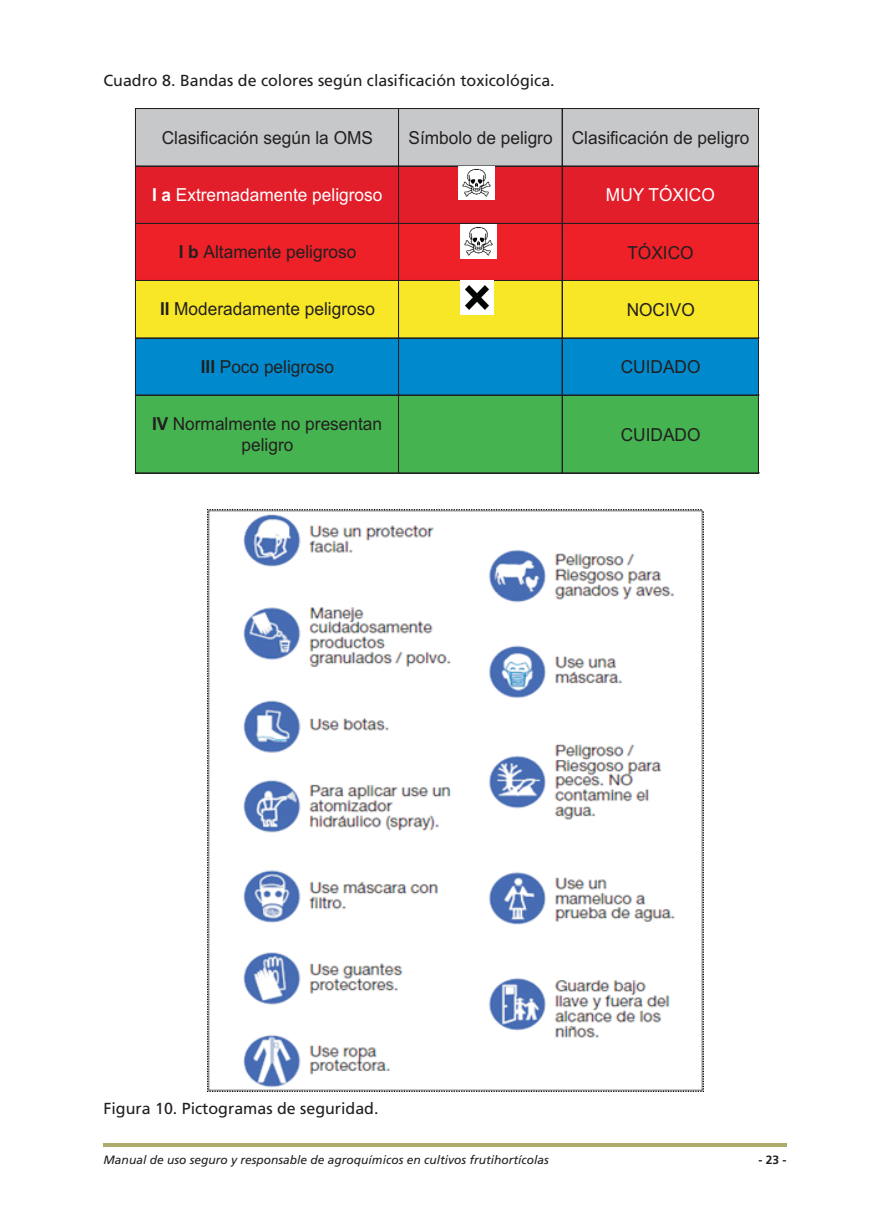
<style>
.page{position:relative;width:876px;height:1227px;background:#fff}
.page>*{position:absolute;margin:0;border:0;box-sizing:border-box;transform-origin:0 0}
.t1{font:18px/21.2px "Arial";color:#231f20;text-align:center;scale:.96 1}
.t2{font:18px "Arial";color:#fff;scale:.96 1}
.t3{font:16px "Frutiger";color:#231f20}
.t4{font:italic 12px "Frutiger";color:#231f20}
.t5{font:700 12px "Frutiger";color:#231f20}
.s1{font-weight:700}
</style>
<div class="page">
<hr style="left:103px;top:1143px;width:684px;height:3px;background:#acad6c">
<div style="left:136px;top:109px;width:8px;height:57px;background:#c7c8ca"></div>
<div style="left:391px;top:109px;width:7px;height:57px;background:#c7c8ca"></div>
<div style="left:144px;top:109px;width:247px;height:57px;background:#c7c8ca"></div>
<div style="left:399px;top:109px;width:7px;height:57px;background:#c7c8ca"></div>
<div style="left:554px;top:109px;width:7px;height:57px;background:#c7c8ca"></div>
<div style="left:406px;top:109px;width:148px;height:57px;background:#c7c8ca"></div>
<div style="left:562px;top:109px;width:8px;height:57px;background:#c7c8ca"></div>
<div style="left:750px;top:109px;width:8px;height:57px;background:#c7c8ca"></div>
<div style="left:570px;top:109px;width:180px;height:57px;background:#c7c8ca"></div>
<hr style="left:136px;top:108px;width:262px;height:1px;background:#231f20">
<hr style="left:399px;top:108px;width:162px;height:1px;background:#231f20">
<hr style="left:562px;top:108px;width:196px;height:1px;background:#231f20">
<hr style="left:135px;top:109px;width:1px;height:57px;background:#231f20">
<hr style="left:398px;top:109px;width:1px;height:57px;background:#231f20">
<hr style="left:758px;top:109px;width:1px;height:57px;background:#231f20">
<hr style="left:561px;top:109px;width:1px;height:57px;background:#231f20">
<div style="left:136px;top:167px;width:8px;height:56px;background:#e21e2a"></div>
<div style="left:391px;top:167px;width:7px;height:56px;background:#e21e2a"></div>
<div style="left:144px;top:167px;width:247px;height:56px;background:#e21e2a"></div>
<div style="left:399px;top:167px;width:7px;height:56px;background:#e21e2a"></div>
<div style="left:445px;top:167px;width:116px;height:56px;background:#e21e2a"></div>
<div style="left:406px;top:167px;width:39px;height:56px;background:#e21e2a"></div>
<div style="left:562px;top:167px;width:8px;height:56px;background:#e21e2a"></div>
<div style="left:750px;top:167px;width:8px;height:56px;background:#e21e2a"></div>
<div style="left:570px;top:167px;width:180px;height:56px;background:#e21e2a"></div>
<hr style="left:136px;top:166px;width:262px;height:1px;background:#231f20">
<hr style="left:399px;top:166px;width:162px;height:1px;background:#231f20">
<hr style="left:562px;top:166px;width:196px;height:1px;background:#231f20">
<hr style="left:135px;top:167px;width:1px;height:56px;background:#231f20">
<hr style="left:398px;top:167px;width:1px;height:56px;background:#231f20">
<hr style="left:758px;top:167px;width:1px;height:56px;background:#231f20">
<hr style="left:561px;top:167px;width:1px;height:56px;background:#231f20">
<div style="left:136px;top:224px;width:8px;height:56px;background:#ee2028"></div>
<div style="left:391px;top:224px;width:7px;height:56px;background:#ee2028"></div>
<div style="left:144px;top:224px;width:247px;height:56px;background:#ee2028"></div>
<div style="left:399px;top:224px;width:7px;height:56px;background:#ee2028"></div>
<div style="left:446px;top:224px;width:115px;height:56px;background:#ee2028"></div>
<div style="left:406px;top:224px;width:40px;height:56px;background:#ee2028"></div>
<div style="left:562px;top:224px;width:8px;height:56px;background:#ee2028"></div>
<div style="left:750px;top:224px;width:8px;height:56px;background:#ee2028"></div>
<div style="left:570px;top:224px;width:180px;height:56px;background:#ee2028"></div>
<hr style="left:136px;top:223px;width:262px;height:1px;background:#231f20">
<hr style="left:399px;top:223px;width:162px;height:1px;background:#231f20">
<hr style="left:562px;top:223px;width:196px;height:1px;background:#231f20">
<hr style="left:135px;top:224px;width:1px;height:56px;background:#231f20">
<hr style="left:398px;top:224px;width:1px;height:56px;background:#231f20">
<hr style="left:758px;top:224px;width:1px;height:56px;background:#231f20">
<hr style="left:561px;top:224px;width:1px;height:56px;background:#231f20">
<div style="left:136px;top:281px;width:8px;height:57px;background:#f7e726"></div>
<div style="left:391px;top:281px;width:7px;height:57px;background:#f7e726"></div>
<div style="left:144px;top:281px;width:247px;height:57px;background:#f7e726"></div>
<div style="left:399px;top:281px;width:7px;height:57px;background:#f7e726"></div>
<div style="left:447px;top:281px;width:114px;height:57px;background:#f7e726"></div>
<div style="left:406px;top:281px;width:41px;height:57px;background:#f7e726"></div>
<div style="left:562px;top:281px;width:8px;height:57px;background:#f7e726"></div>
<div style="left:750px;top:281px;width:8px;height:57px;background:#f7e726"></div>
<div style="left:570px;top:281px;width:180px;height:57px;background:#f7e726"></div>
<hr style="left:136px;top:280px;width:262px;height:1px;background:#231f20">
<hr style="left:399px;top:280px;width:162px;height:1px;background:#231f20">
<hr style="left:562px;top:280px;width:196px;height:1px;background:#231f20">
<hr style="left:135px;top:281px;width:1px;height:57px;background:#231f20">
<hr style="left:398px;top:281px;width:1px;height:57px;background:#231f20">
<hr style="left:758px;top:281px;width:1px;height:57px;background:#231f20">
<hr style="left:561px;top:281px;width:1px;height:57px;background:#231f20">
<div style="left:136px;top:338px;width:8px;height:57px;background:#008acd"></div>
<div style="left:391px;top:338px;width:7px;height:57px;background:#008acd"></div>
<div style="left:144px;top:338px;width:247px;height:57px;background:#008acd"></div>
<div style="left:399px;top:338px;width:7px;height:57px;background:#008acd"></div>
<div style="left:554px;top:338px;width:7px;height:57px;background:#008acd"></div>
<div style="left:406px;top:338px;width:148px;height:57px;background:#008acd"></div>
<div style="left:562px;top:338px;width:8px;height:57px;background:#008acd"></div>
<div style="left:750px;top:338px;width:8px;height:57px;background:#008acd"></div>
<div style="left:570px;top:338px;width:180px;height:57px;background:#008acd"></div>
<hr style="left:136px;top:338px;width:262px;height:1px;background:#231f20">
<hr style="left:136px;top:337px;width:262px;height:1px;background:#231f20">
<hr style="left:399px;top:338px;width:162px;height:1px;background:#231f20">
<hr style="left:399px;top:337px;width:162px;height:1px;background:#231f20">
<hr style="left:562px;top:338px;width:196px;height:1px;background:#231f20">
<hr style="left:562px;top:337px;width:196px;height:1px;background:#231f20">
<hr style="left:135px;top:338px;width:1px;height:57px;background:#231f20">
<hr style="left:398px;top:338px;width:1px;height:57px;background:#231f20">
<hr style="left:758px;top:338px;width:1px;height:57px;background:#231f20">
<hr style="left:561px;top:338px;width:1px;height:57px;background:#231f20">
<div style="left:136px;top:396px;width:8px;height:77px;background:#45b450"></div>
<div style="left:391px;top:396px;width:7px;height:77px;background:#45b450"></div>
<div style="left:144px;top:396px;width:247px;height:38px;background:#45b450"></div>
<div style="left:144px;top:434px;width:247px;height:39px;background:#45b450"></div>
<div style="left:399px;top:396px;width:162px;height:10px;background:#45b450"></div>
<div style="left:399px;top:406px;width:7px;height:57px;background:#45b450"></div>
<div style="left:554px;top:406px;width:7px;height:57px;background:#45b450"></div>
<div style="left:399px;top:463px;width:162px;height:10px;background:#45b450"></div>
<div style="left:406px;top:406px;width:148px;height:57px;background:#45b450"></div>
<div style="left:562px;top:396px;width:196px;height:10px;background:#45b450"></div>
<div style="left:562px;top:406px;width:8px;height:57px;background:#45b450"></div>
<div style="left:750px;top:406px;width:8px;height:57px;background:#45b450"></div>
<div style="left:562px;top:463px;width:196px;height:10px;background:#45b450"></div>
<div style="left:570px;top:406px;width:180px;height:57px;background:#45b450"></div>
<hr style="left:136px;top:395px;width:262px;height:1px;background:#231f20">
<hr style="left:136px;top:394px;width:262px;height:1px;background:#231f20">
<hr style="left:399px;top:395px;width:162px;height:1px;background:#231f20">
<hr style="left:399px;top:394px;width:162px;height:1px;background:#231f20">
<hr style="left:562px;top:395px;width:196px;height:1px;background:#231f20">
<hr style="left:562px;top:394px;width:196px;height:1px;background:#231f20">
<hr style="left:135px;top:396px;width:1px;height:77px;background:#231f20">
<hr style="left:136px;top:473px;width:262px;height:1px;background:#231f20">
<hr style="left:136px;top:472px;width:262px;height:1px;background:#231f20">
<hr style="left:398px;top:396px;width:1px;height:77px;background:#231f20">
<hr style="left:399px;top:473px;width:162px;height:1px;background:#231f20">
<hr style="left:399px;top:472px;width:162px;height:1px;background:#231f20">
<hr style="left:561px;top:396px;width:1px;height:77px;background:#231f20">
<hr style="left:562px;top:473px;width:196px;height:1px;background:#231f20">
<hr style="left:758px;top:396px;width:1px;height:77px;background:#231f20">
<hr style="left:562px;top:472px;width:196px;height:1px;background:#231f20">
<hr style="left:757px;top:396px;width:1px;height:77px;background:#231f20">
<img style="left:458px;top:166px;width:36px;height:34px">
<img style="left:460px;top:225px;width:36px;height:33px">
<img style="left:460px;top:281px;width:33px;height:33px">
<img style="left:208px;top:510px;width:494px;height:581px">
<p class="t3" style="left:103px;top:72px;width:452px">Cuadro 8. Bandas de colores según clasificación toxicológica.</p>
<p class="t1" style="left:162px;top:128px;width:221px">Clasificación según la OMS</p>
<p class="t1" style="left:408px;top:128px;width:356px">Símbolo de peligro Clasificación de peligro</p>
<p class="t2" style="left:152px;top:188px;width:241px"><span class="s1">I a</span> Extremadamente peligroso</p>
<p class="t2" style="left:605px;top:188px;width:115px">MUY TÓXICO</p>
<p class="t1" style="left:178px;top:243px;width:186px"><span class="s1">I b</span> Altamente peligroso</p>
<p class="t1" style="left:627px;top:243px;width:70px">TÓXICO</p>
<p class="t1" style="left:160px;top:300px;width:225px"><span class="s1">II</span> Moderadamente peligroso</p>
<p class="t1" style="left:626px;top:300px;width:72px">NOCIVO</p>
<p class="t1" style="left:201px;top:357px;width:140px"><span class="s1">III</span> Poco peligroso</p>
<p class="t1" style="left:620px;top:358px;width:84px">CUIDADO</p>
<p class="t1" style="left:152px;top:414px;width:241px"><span class="s1">IV</span> Normalmente no presentan peligro</p>
<p class="t1" style="left:620px;top:425px;width:84px">CUIDADO</p>
<p class="t3" style="left:103px;top:1100px;width:276px">Figura 10. Pictogramas de seguridad.</p>
<p class="t4" style="left:104px;top:1154px;width:446px">Manual de uso seguro y responsable de agroquímicos en cultivos frutihortícolas</p>
<p class="t5" style="left:758px;top:1154px;width:30px">- 23 -</p>
</div>
